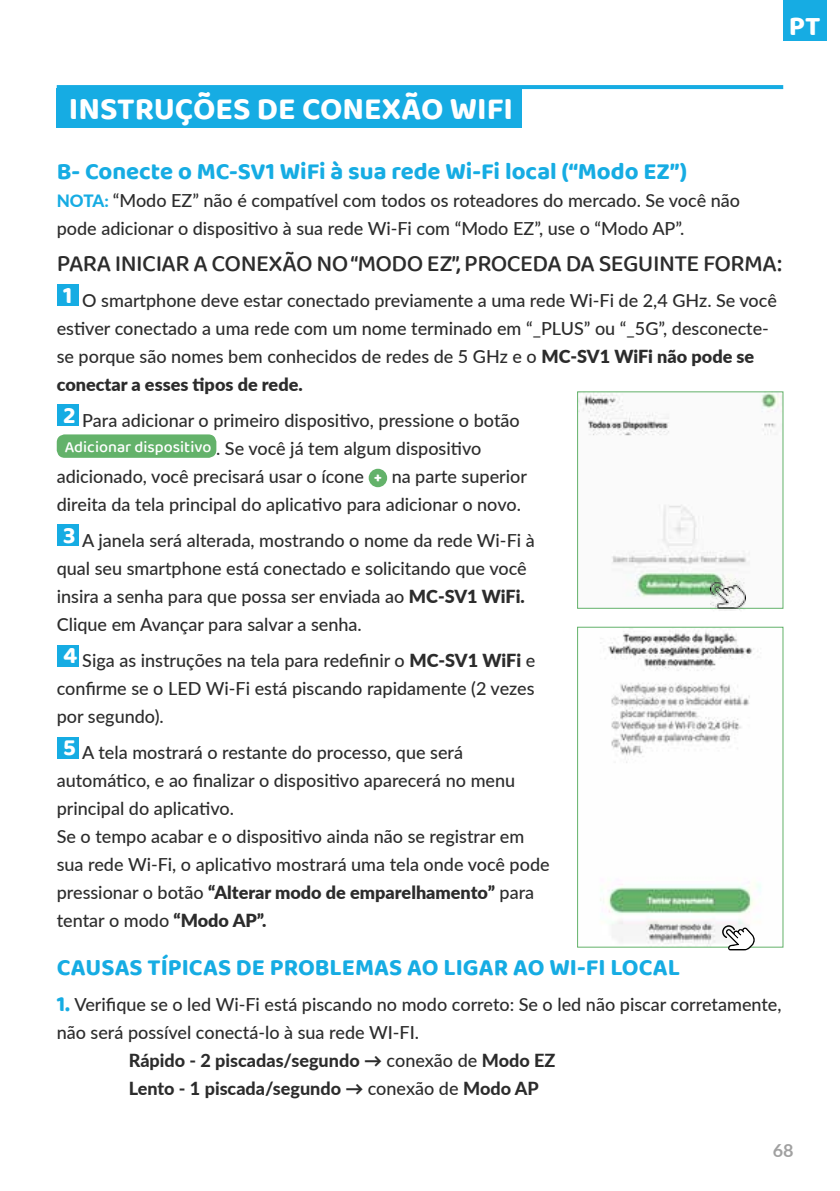
<style>
.page{position:relative;width:840px;height:1191px;background:#fff}
.page>*{position:absolute;margin:0;border:0;box-sizing:border-box;transform-origin:0 0}
.t1{font:700 32px "Baloo 2";color:#fff}
.t2{font:700 28px "Baloo 2";color:#fff}
.t3{font:700 24px "Baloo 2";color:#16ace3}
.t4{font:500 24px "Baloo 2";letter-spacing:-.025em;color:#2c2c2c}
.t5{font:500 18px/28px "Lato";color:#2c2c2c}
.t6{font:800 18px "Lato";color:#2c2c2c}
.t7{font:700 18px "Lato";color:#a1a1a1}
.s1{font-weight:800;font-size:17px;color:#16ace3}
.s2{font-weight:900}
.s3{font-family:"Baloo 2";font-weight:800;font-size:14px;color:#fff}
.s4{font-family:"Baloo 2";font-weight:700;font-size:22px;color:#16ace3}
.s5{font-weight:500}
</style>
<div class="page">
<div style="left:782px;top:0;width:43px;height:41px;background:#16ace3"></div>
<div style="left:57px;top:285px;width:22px;height:21px;background:#16ace3"></div>
<div style="left:57px;top:405px;width:22px;height:21px;background:#16ace3"></div>
<div style="left:57px;top:434px;width:159px;height:24px;background:#63b26a;border-radius:8px"></div>
<div style="left:368px;top:469px;width:19px;height:18px;background:#63b26a;border-radius:50%"></div>
<div style="left:57px;top:525px;width:22px;height:21px;background:#16ace3"></div>
<div style="left:57px;top:645px;width:22px;height:21px;background:#16ace3"></div>
<div style="left:57px;top:737px;width:22px;height:21px;background:#16ace3"></div>
<img style="left:579px;top:393px;width:200px;height:212px">
<div style="left:577px;top:391px;width:205px;height:217px;border:1px solid #63b26a"></div>
<img style="left:600px;top:631px;width:161px;height:313px">
<div style="left:577px;top:627px;width:205px;height:320px;border:1px solid #63b26a"></div>
<img style="left:710px;top:578px;width:34px;height:33px">
<svg style="left:721px;top:925px;width:33px;height:25px"></svg>
<svg style="left:57px;top:85px;width:725px;height:4px;background:#1aade3"></svg>
<div style="left:56px;top:88px;width:466px;height:40px;background:#16ace3"></div>
<h2 class="t2" style="left:788px;top:9px;width:33px">PT</h2>
<h1 class="t1" style="left:69px;top:89px;width:445px">INSTRUÇÕES DE CONEXÃO WIFI</h1>
<h3 class="t3" style="left:57px;top:156px;width:631px">B- Conecte o MC-SV1 WiFi à sua rede Wi-Fi local (“Modo EZ”)</h3>
<p class="t5" style="left:57px;top:185px;width:684px"><span class="s1">NOTA:</span> “Modo EZ” não é compatível com todos os roteadores do mercado. Se você não pode adicionar o dispositivo à sua rede Wi-Fi com “Modo EZ”, use o “Modo AP”.</p>
<h3 class="t4" style="left:57px;top:246px;width:27px">PARA</h3>
<h3 class="t4" style="left:115px;top:246px;width:12px">INICIAR</h3>
<h3 class="t4" style="left:193px;top:246px;width:34px">ACONEXÃO</h3>
<h3 class="t4" style="left:316px;top:246px;width:163px">NO “MODO EZ”, PROC</h3>
<h3 class="t4" style="left:520px;top:246px;width:15px">EDA</h3>
<h3 class="t4" style="left:565px;top:246px;width:47px">DA SEGUINTE</h3>
<h3 class="t4" style="left:702px;top:246px;width:16px">FORMA</h3>
<h3 class="t4" style="left:776px;top:246px;width:6px">:</h3>
<p class="t5" style="left:57px;top:285px;width:721px;text-indent:6px"><sup>1</sup> O smartphone deve estar conectado previamente a uma rede Wi-Fi de 2,4 GHz. Se você estiver conectado a uma rede com um nome terminado em “_PLUS” ou “_5G”, desconecte&shy;se porque são nomes bem conhecidos de redes de 5 GHz e o <span class="s2">MC-SV1 WiFi não pode se conectar a esses tipos de rede.</span></p>
<p class="t5" style="left:63px;top:405px;width:458px"><sup>2</sup> Para adicionar o primeiro dispositivo, pressione o botão</p>
<p class="t5" style="left:65px;top:433px;width:418px"><sup>ADICIONAR</sup> <sup>DISPOSITIVO</sup> . Se você já tem algum dispositivo</p>
<p class="t5" style="left:57px;top:461px;width:471px">adicionado, você precisará usar o ícone <span class="s3">+</span> na parte superior</p>
<p class="t5" style="left:57px;top:489px;width:465px">direita da tela principal do aplicativo para adicionar o novo.</p>
<p class="t5" style="left:57px;top:525px;width:479px;text-indent:6px"><sup>3</sup> A janela será alterada, mostrando o nome da rede Wi-Fi à qual seu smartphone está conectado e solicitando que você insira a senha para que possa ser enviada ao <span class="s2">MC-SV1 WiFi.<br></span>Clique em Avançar para salvar a senha.</p>
<p class="t5" style="left:57px;top:645px;width:479px;text-align:justify;text-indent:6px"><sup>4</sup> Siga as instruções na tela para redefinir o <span class="s2">MC-SV1 WiFi</span> e confirme se o LED Wi-Fi está piscando rapidamente (2 vezes por segundo).</p>
<p class="t5" style="left:57px;top:737px;width:494px;text-indent:6px"><sup>5</sup> A tela mostrará o restante do processo, que será automático, e ao finalizar o dispositivo aparecerá no menu principal do aplicativo.<br>Se o tempo acabar e o dispositivo ainda não se registrar em sua rede Wi-Fi, o aplicativo mostrará uma tela onde você pode pressionar o botão <span class="s2">“Alterar modo de emparelhamento”</span> para tentar o modo <span class="s2">“Modo AP”.</span></p>
<h3 class="t3" style="left:57px;top:952px;width:624px">CAUSAS TÍPICAS DE PROBLEMAS AO LIGAR AO WI-FI LOCAL</h3>
<p class="t5" style="left:57px;top:989px;width:726px"><span class="s4">1.</span> Verifique se o led Wi-Fi está piscando no modo correto: Se o led não piscar corretamente,</p>
<p class="t5" style="left:57px;top:1017px;width:364px">não será possível conectá-lo à sua rede WI-FI.</p>
<p class="t6" style="left:129px;top:1047px;width:428px">Rápido - 2 piscadas/segundo → <span class="s5">conexão de</span> Modo EZ</p>
<p class="t6" style="left:129px;top:1075px;width:411px">Lento - 1 piscada/segundo → <span class="s5">conexão de</span> Modo AP</p>
<p class="t7" style="left:772px;top:1137px;width:22px">68</p>
</div>
